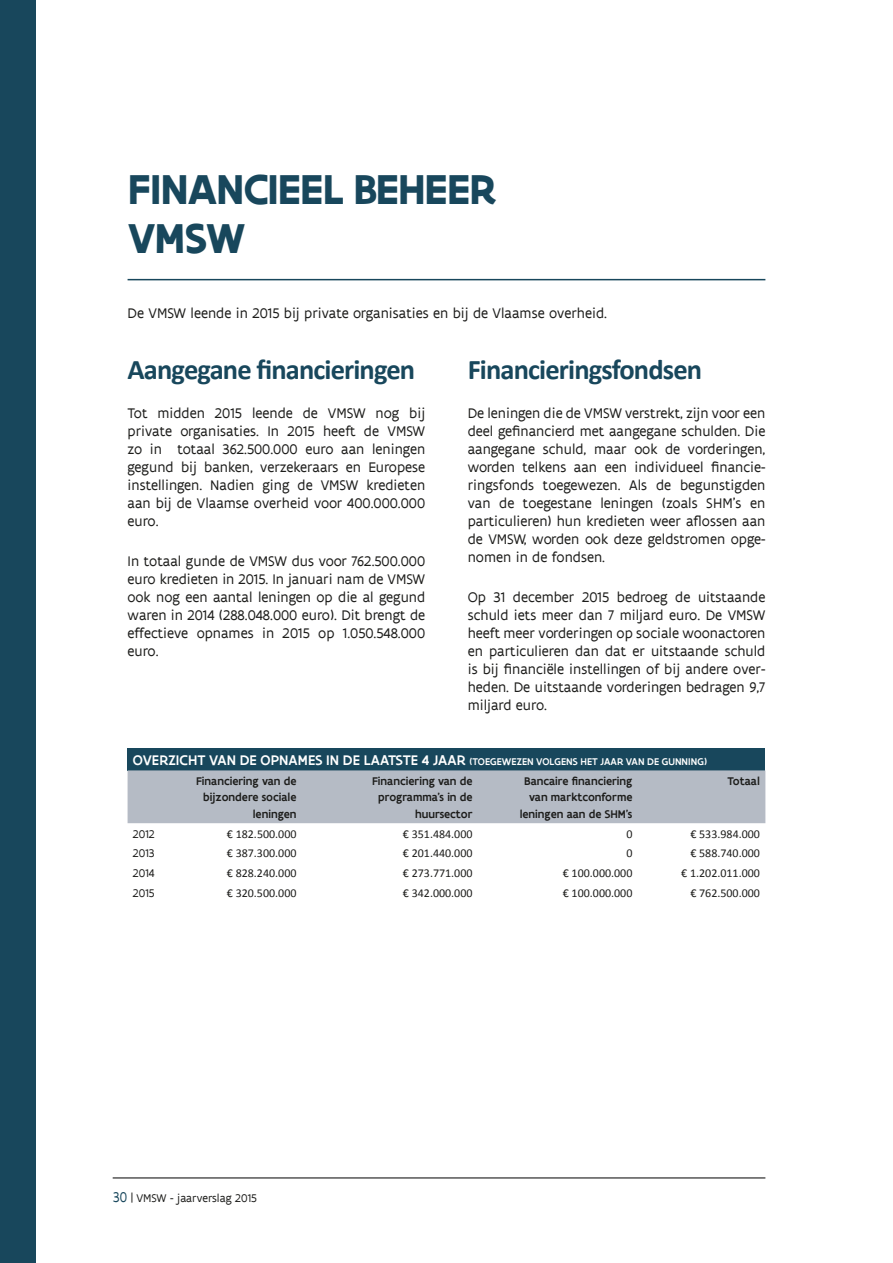
<style>
.page{position:relative;width:893px;height:1263px;background:#fff}
.page>*{position:absolute;margin:0;border:0;box-sizing:border-box;transform-origin:0 0}
.t1{font:700 45px/49.5px "Flanders Art Sans";letter-spacing:-.025em;color:#18475c;scale:.95 1}
.t2{font:700 28.5px "Calibri";letter-spacing:-.03em;color:#18475c}
.t3{font:15px/18px "Flanders Art Sans";color:#1d1d1b;text-align:justify}
.t4{font:12px "Calibri";color:#1d1d1b}
.t5{font:500 12px/16.5px "Flanders Art Sans";color:#1d1d1b;text-align:right}
.t6{font:12px "Flanders Art Sans";color:#1d1d1b}
.t7{font:500 10.5px "Flanders Art Sans";letter-spacing:.005em;color:#fff}
.s1{font-size:15px}
.s2{font-size:15.15px;color:#18475c}
</style>
<div class="page">
<hr style="left:113px;top:1177px;width:652px;height:1px;background:#000">
<div style="left:0;top:0;width:36px;height:1263px;background:#18475c"></div>
<hr style="left:128px;top:279px;width:637px;height:1px;background:#18475c">
<div style="left:128px;top:748px;width:637px;height:22px;background:#18475c"></div>
<div style="left:128px;top:770px;width:637px;height:53px;background:#b5bbc5"></div>
<h1 class="t1" style="left:128px;top:165px;width:390px">FINANCIEEL BEHEER<br>VMSW</h1>
<p class="t3" style="left:128px;top:304px;width:481px">De VMSW leende in 2015 bij private organisaties en bij de Vlaamse overheid.</p>
<h2 class="t2" style="left:128px;top:350px;width:289px">Aangegane financieringen</h2>
<p class="t3" style="left:128px;top:405px;width:299px">Tot midden 2015 leende de VMSW nog bij private organisaties. In 2015 heeft de VMSW zo in totaal 362.500.000 euro aan leningen gegund bij banken, verzekeraars en Europese instellingen. Nadien ging de VMSW kredieten aan bij de Vlaamse overheid voor 400.000.000 euro.</p>
<p class="t3" style="left:128px;top:552px;width:299px">In totaal gunde de VMSW dus voor 762.500.000 euro kredieten in 2015. In januari nam de VMSW ook nog een aantal leningen op die al gegund waren in 2014 (288.048.000 euro). Dit brengt de effectieve opnames in 2015 op 1.050.548.000 euro.</p>
<h2 class="t2" style="left:468px;top:350px;width:236px">Financieringsfondsen</h2>
<p class="t3" style="left:468px;top:405px;width:299px">De leningen die de VMSW verstrekt, zijn voor een deel gefinancierd met aangegane schulden. Die aangegane schuld, maar ook de vorderingen, worden telkens aan een individueel financie&shy;ringsfonds toegewezen. Als de begunstigden van de toegestane leningen (zoals SHM’s en particulieren) hun kredieten weer aflossen aan de VMSW, worden ook deze geldstromen opge&shy;nomen in de fondsen.</p>
<p class="t3" style="left:468px;top:588px;width:299px">Op 31 december 2015 bedroeg de uitstaande schuld iets meer dan 7 miljard euro. De VMSW heeft meer vorderingen op sociale woonactoren en particulieren dan dat er uitstaande schuld is bij financiële instellingen of bij andere over&shy;heden. De uitstaande vorderingen bedragen 9,7 miljard euro.</p>
<p class="t7" style="left:133px;top:755px;width:576px"><span class="s1">OVERZICHT VAN DE OPNAMES IN DE LAATSTE 4 JAAR</span> (TOEGEWEZEN VOLGENS HET JAAR VAN DE GUNNING)</p>
<p class="t5" style="left:196px;top:773px;width:102px">Financiering van de bijzondere sociale leningen</p>
<p class="t5" style="left:372px;top:773px;width:102px">Financiering van de programma’s in de huursector</p>
<p class="t5" style="left:520px;top:773px;width:114px">Bancaire financiering van marktconforme leningen aan de SHM’s</p>
<p class="t5" style="left:727px;top:773px;width:34px">Totaal</p>
<p class="t6" style="left:133px;top:826px;width:23px">2012</p>
<p class="t4" style="left:227px;top:825px;width:71px">€ 182.500.000</p>
<p class="t4" style="left:403px;top:825px;width:71px">€ 351.484.000</p>
<p class="t4" style="left:626px;top:825px;width:8px">0</p>
<p class="t4" style="left:690px;top:825px;width:71px">€ 533.984.000</p>
<p class="t6" style="left:133px;top:846px;width:23px">2013</p>
<p class="t4" style="left:227px;top:845px;width:71px">€ 387.300.000</p>
<p class="t4" style="left:403px;top:845px;width:71px">€ 201.440.000</p>
<p class="t4" style="left:626px;top:845px;width:8px">0</p>
<p class="t4" style="left:690px;top:845px;width:71px">€ 588.740.000</p>
<p class="t6" style="left:133px;top:866px;width:23px">2014</p>
<p class="t4" style="left:227px;top:865px;width:71px">€ 828.240.000</p>
<p class="t4" style="left:403px;top:865px;width:71px">€ 273.771.000</p>
<p class="t4" style="left:563px;top:865px;width:71px">€ 100.000.000</p>
<p class="t4" style="left:681px;top:865px;width:80px">€ 1.202.011.000</p>
<p class="t6" style="left:133px;top:885px;width:23px">2015</p>
<p class="t4" style="left:227px;top:884px;width:71px">€ 320.500.000</p>
<p class="t4" style="left:403px;top:884px;width:71px">€ 342.000.000</p>
<p class="t4" style="left:563px;top:884px;width:71px">€ 100.000.000</p>
<p class="t4" style="left:690px;top:884px;width:71px">€ 762.500.000</p>
<p class="t6" style="left:113px;top:1191px;width:145px"><span class="s2">30</span> | VMSW - jaarverslag 2015</p>
</div>
